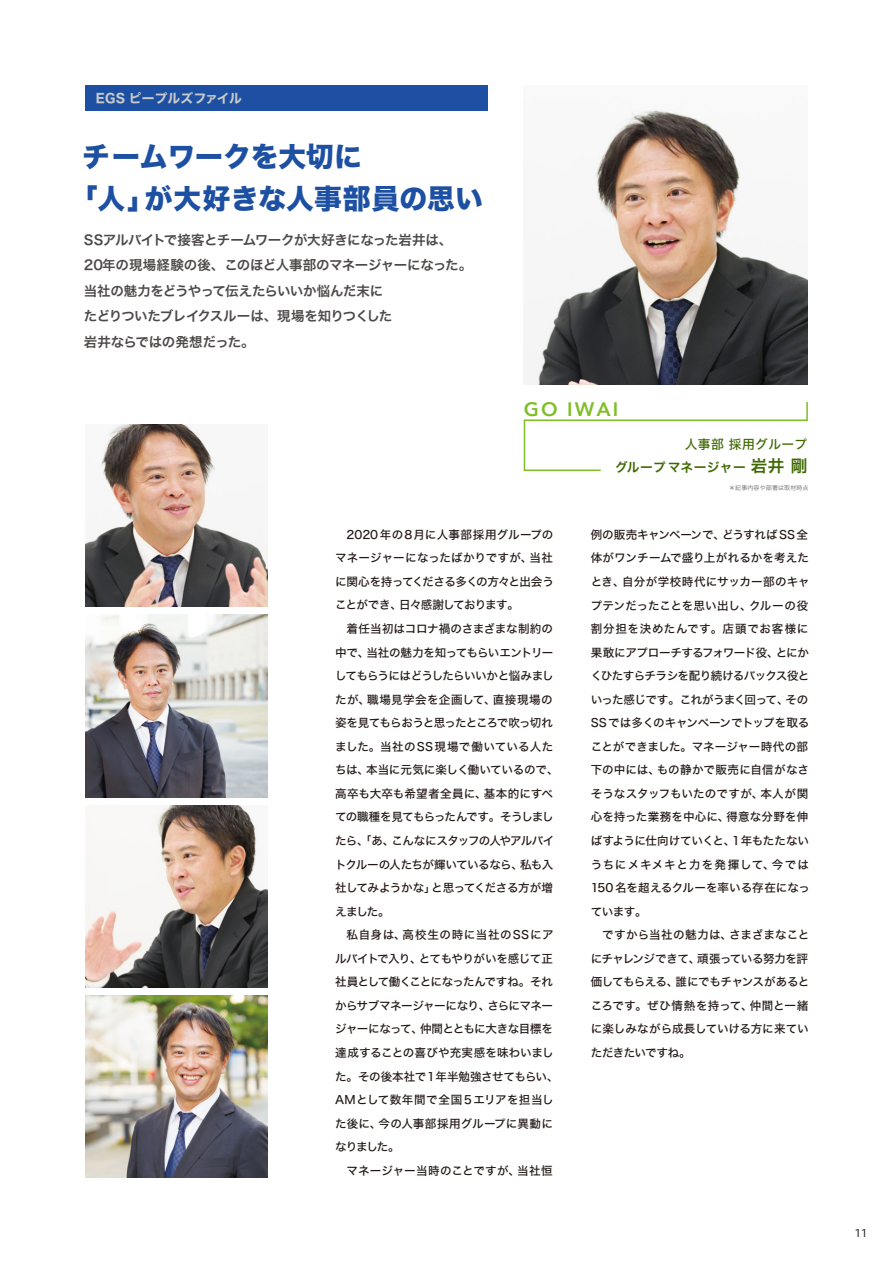
<style>
.page{position:relative;width:893px;height:1263px;background:#fff}
.page>*{position:absolute;margin:0;border:0;box-sizing:border-box;transform-origin:0 0}
.t1{font:27.75px/42px "Hira Kaku Std N W8";color:#1d50a2}
.t2{font:600 19.5px "Avenir Next";letter-spacing:.115em;color:#7fbe26}
.t3{font:13.5px/25.5px "Hira Kaku Std N W6";letter-spacing:-.035em;color:#4c4948}
.t4{font:12.75px "Hira Kaku Std N W6";letter-spacing:.03em;color:#3f6801}
.t5{font:12.75px "Hira Kaku Std N W7";letter-spacing:.02em;color:#c9caca}
.t6{font:12.75px "Hira Kaku Std N W5";letter-spacing:.03em;color:#3f6801}
.t7{font:11.55px/23.5px "Hira Kaku Std N W5";letter-spacing:-.015em;color:#221815}
.t8{font:10.5px "Hiragino UD Sans F Std W4";color:#221815}
.t9{font:6px "Hira Kaku Std N W2";letter-spacing:.02em;color:#4c4948}
.s1{font-size:16.5px}
</style>
<div class="page">
<img style="left:85px;top:805px;width:182px;height:183px">
<img style="left:85px;top:996px;width:182px;height:182px">
<img style="left:85px;top:615px;width:182px;height:182px">
<img style="left:85px;top:424px;width:182px;height:182px">
<div style="left:85px;top:85px;width:403px;height:26px;background:#1d50a2"></div>
<img style="left:524px;top:110px;width:284px;height:274px">
<svg style="left:523px;top:402px;width:285px;height:69px"></svg>
<p class="t5" style="left:96px;top:88px;width:148px">EGS ピープルズファイル</p>
<h1 class="t1" style="left:70px;top:136px;width:414px;text-indent:12px">チームワークを大切に<br>「人」が大好きな人事部員の思い</h1>
<p class="t3" style="left:84px;top:227px;width:390px">SSアルバイトで接客とチームワークが大好きになった岩井は、<br>20年の現場経験の後、このほど人事部のマネージャーになった。当社の魅力をどうやって伝えたらいいか悩んだ末に<br>たどりついたブレイクスルーは、現場を知りつくした<br>岩井ならではの発想だった。</p>
<h2 class="t2" style="left:524px;top:392px;width:96px">GO IWAI</h2>
<p class="t6" style="left:685px;top:434px;width:124px">人事部 採用グループ</p>
<p class="t4" style="left:615px;top:457px;width:194px">グループマネージャー <span class="s1">岩井 剛</span></p>
<p class="t9" style="left:729px;top:483px;width:81px">＊記事内容や部署は取材時点</p>
<p class="t7" style="left:335px;top:523px;width:225px">　2020年の8月に人事部採用グループのマネージャーになったばかりですが、当社に関心を持ってくださる多くの方々と出会うことができ、日々感謝しております。<br>　着任当初はコロナ禍のさまざまな制約の中で、当社の魅力を知ってもらいエントリーしてもらうにはどうしたらいいかと悩みましたが、職場見学会を企画して、直接現場の姿を見てもらおうと思ったところで吹っ切れました。当社のSS現場で働いている人たちは、本当に元気に楽しく働いているので、高卒も大卒も希望者全員に、基本的にすべての職種を見てもらったんです。そうしましたら、「あ、こんなにスタッフの人やアルバイトクルーの人たちが輝いているなら、私も入社してみようかな」と思ってくださる方が増えました。<br>　私自身は、高校生の時に当社のSSにアルバイトで入り、とてもやりがいを感じて正社員として働くことになったんですね。それからサブマネージャーになり、さらにマネージャーになって、仲間とともに大きな目標を達成することの喜びや充実感を味わいました。その後本社で1年半勉強させてもらい、<br>AMとして数年間で全国５エリアを担当した後に、今の人事部採用グループに異動になりました。<br>　マネージャー当時のことですが、当社恒</p>
<p class="t7" style="left:591px;top:523px;width:221px">例の販売キャンペーンで、どうすればSS全体がワンチームで盛り上がれるかを考えたとき、自分が学校時代にサッカー部のキャプテンだったことを思い出し、クルーの役割分担を決めたんです。店頭でお客様に果敢にアプローチするフォワード役、とにかくひたすらチラシを配り続けるバックス役といった感じです。これがうまく回って、その<br>SSでは多くのキャンペーンでトップを取ることができました。マネージャー時代の部下の中には、もの静かで販売に自信がなさそうなスタッフもいたのですが、本人が関心を持った業務を中心に、得意な分野を伸ばすように仕向けていくと、1年もたたないうちにメキメキと力を発揮して、今では<br>150名を超えるクルーを率いる存在になっています。<br>　ですから当社の魅力は、さまざまなことにチャレンジできて、頑張っている努力を評価してもらえる、誰にでもチャンスがあるところです。ぜひ情熱を持って、仲間と一緒に楽しみながら成長していける方に来ていただきたいですね。</p>
<p class="t8" style="left:855px;top:1225px;width:14px">11</p>
</div>
